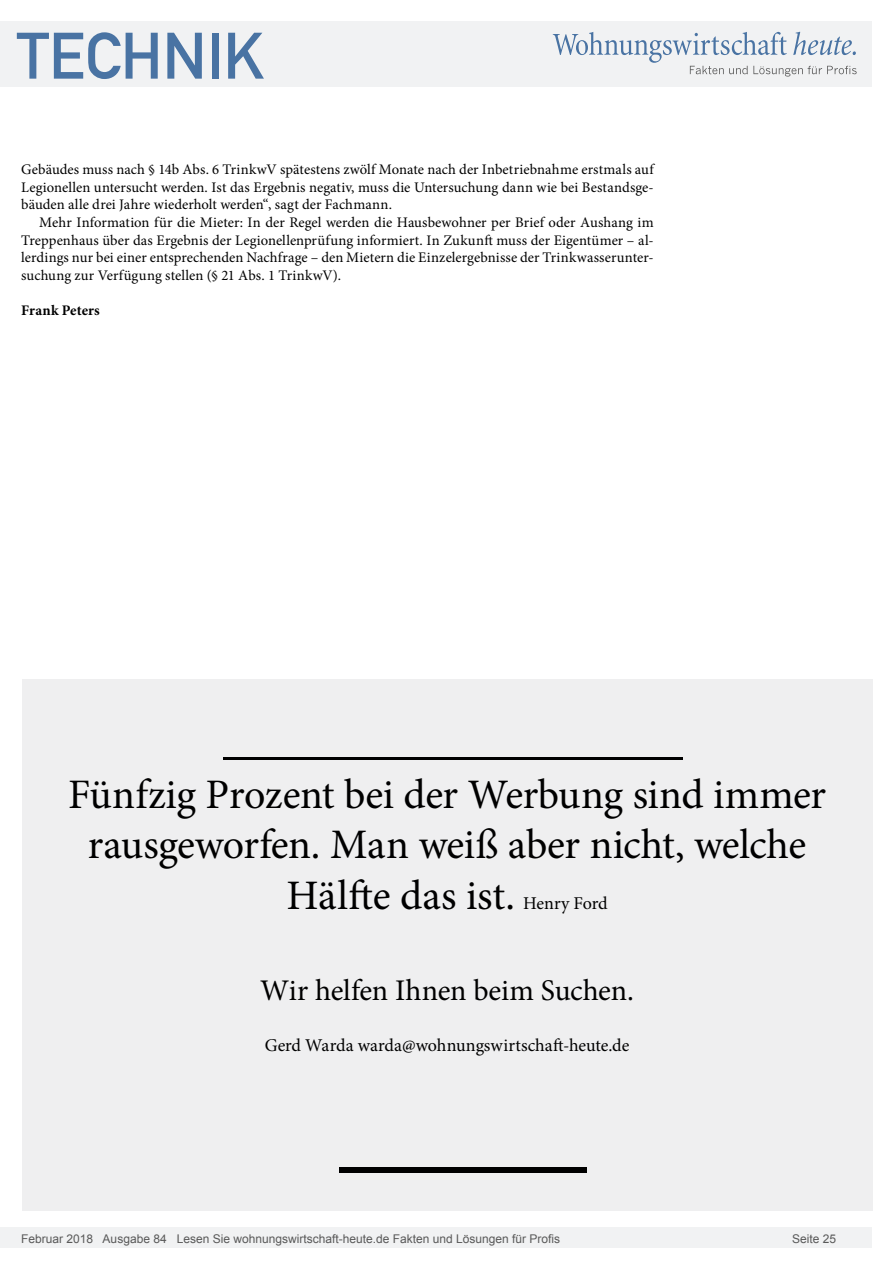
<style>
.page{position:relative;width:893px;height:1263px;background:#fff}
.page>*{position:absolute;margin:0;border:0;box-sizing:border-box;transform-origin:0 0}
.t1{font:64.5px "DIN Mittelschrift";color:#4973a3}
.Anlesetext{font:42px "Minion Pro";letter-spacing:-.01em;color:#000}
.Anlesetext-2{font:30px "Minion Pro";letter-spacing:-.01em;color:#000}
.Anlesetext-3{font:18px "Minion Pro";letter-spacing:-.005em;color:#000}
.Fliesstext{font:14.7px/17.5px "Minion Pro";letter-spacing:.005em;color:#000;text-align:justify}
.Fließtext_erste_Zeil{font:14.7px/17.5px "Minion Pro";letter-spacing:.005em;color:#000;text-align:justify}
.AUTOR{font:700 14.7px "Minion Pro";letter-spacing:.005em;color:#000}
.t2{font:12px "Arial";color:#595959}
</style>
<div class="page">
<div style="left:0;top:1227px;width:872px;height:20px;background:#f1f2f3"></div>
<div style="left:0;top:21px;width:872px;height:66px;background:#f1f2f3"></div>
<svg style="left:553px;top:32px;width:304px;height:45px"></svg>
<div style="left:22px;top:679px;width:850px;height:532px;background:#efeff0"></div>
<hr style="left:223px;top:757px;width:459px;height:3px;background:#000">
<div style="left:339px;top:1167px;width:247px;height:5px;background:#000"></div>
<h1 class="t1" style="left:17px;top:18px;width:249px">TECHNIK</h1>
<p class="Fließtext_erste_Zeil" style="left:21px;top:161px;width:634px">Gebäudes muss nach § 14b Abs. 6 TrinkwV spätestens zwölf Monate nach der Inbetriebnahme erstmals auf Legionellen untersucht werden. Ist das Ergebnis negativ, muss die Untersuchung dann wie bei Bestandsge&shy;bäuden alle drei Jahre wiederholt werden“, sagt der Fachmann.</p>
<p class="Fliesstext" style="left:21px;top:214px;width:634px;text-indent:18px">Mehr Information für die Mieter: In der Regel werden die Hausbewohner per Brief oder Aushang im Treppenhaus über das Ergebnis der Legionellenprüfung informiert. In Zukunft muss der Eigentümer – al&shy;lerdings nur bei einer entsprechenden Nachfrage – den Mietern die Einzelergebnisse der Trinkwasserunter&shy;suchung zur Verfügung stellen (§ 21 Abs. 1 TrinkwV).</p>
<p class="AUTOR" style="left:21px;top:300px;width:80px">Frank Peters</p>
<p class="Anlesetext" style="left:68px;top:766px;width:759px">Fünfzig Prozent bei der Werbung sind immer</p>
<p class="Anlesetext" style="left:88px;top:816px;width:720px">rausgeworfen. Man weiß aber nicht, welche</p>
<p class="Anlesetext" style="left:286px;top:867px;width:230px">Hälfte das ist.</p>
<p class="Anlesetext-3" style="left:523px;top:891px;width:86px">Henry Ford</p>
<p class="Anlesetext-2" style="left:260px;top:971px;width:375px">Wir helfen Ihnen beim Suchen.</p>
<p class="Anlesetext-3" style="left:265px;top:1033px;width:366px">Gerd Warda warda@wohnungswirtschaft-heute.de</p>
<p class="t2" style="left:21px;top:1230px;width:540px">Februar 2018 Ausgabe 84 Lesen Sie wohnungswirtschaft-heute.de Fakten und Lösungen für Profis</p>
<p class="t2" style="left:792px;top:1231px;width:46px">Seite 25</p>
</div>
